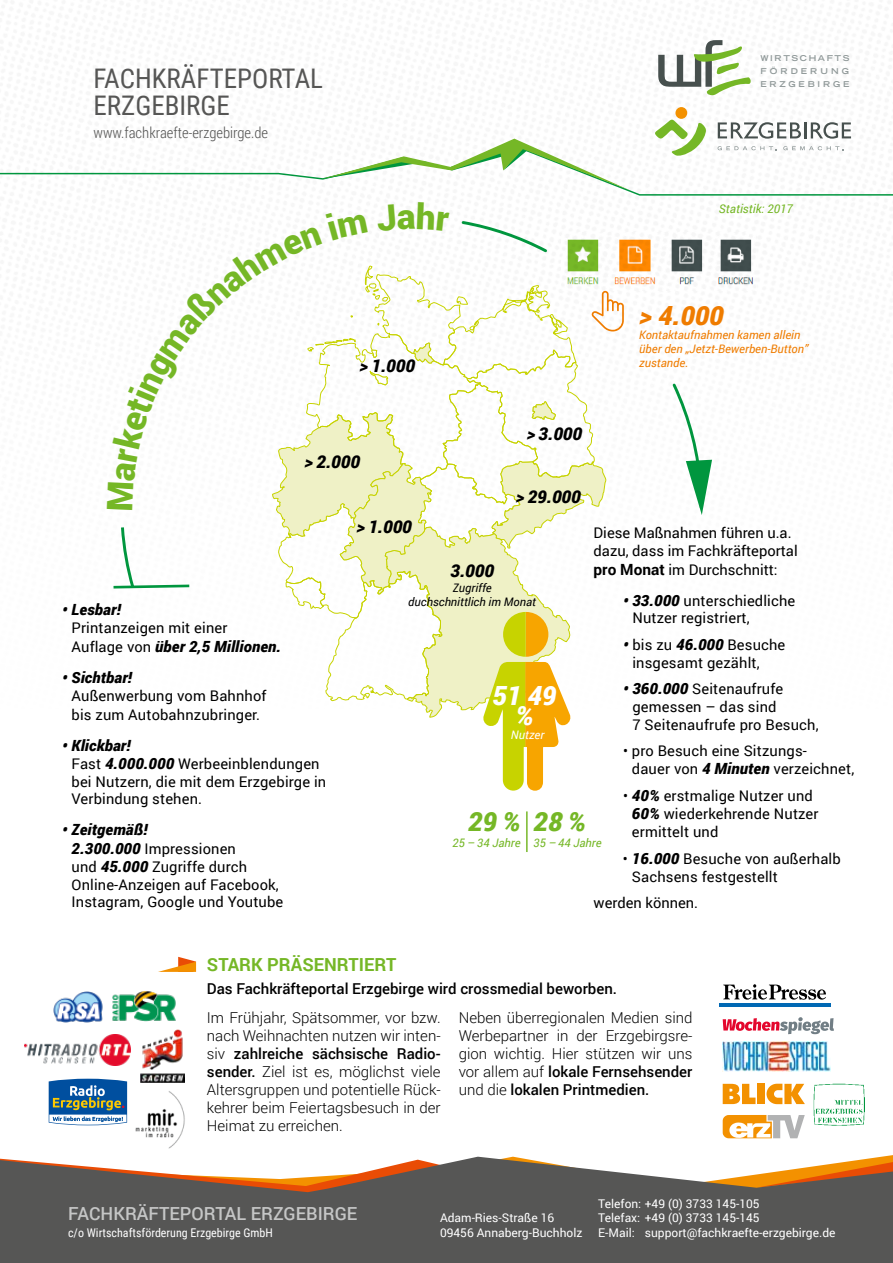
<style>
.page{position:relative;width:893px;height:1263px;background:#fff}
.page>*{position:absolute;margin:0;border:0;box-sizing:border-box;transform-origin:0 0}
.t1{font:27px/27px "Roboto Condensed";color:#565655}
.t2{font:italic 900 26.4px "Roboto";color:#ef7c00}
.t3{font:italic 900 26.4px "Roboto";color:#75b726}
.t4{font:italic 900 26.4px/20.5px "Roboto";color:#fff;text-align:center}
.t5{font:500 18px "Roboto";color:#c5c6c6}
.t6{font:700 18px "Roboto";color:#75b726}
.t7{font:italic 900 17.55px "Roboto";color:#000}
.t8{font:italic 900 15.45px "Roboto";letter-spacing:.01em;color:#000}
.t9{font:300 15px/18px "Roboto";color:#000;text-align:justify}
.t10{font:500 15px "Roboto";color:#000}
.t11{font:300 15px "Roboto Condensed";color:#565655}
.t12{font:14.7px/17.5px "Roboto";letter-spacing:.01em;color:#000}
.t13{font:12px/14.4px "Roboto";color:#fff}
.t14{font:12px "Roboto Condensed";color:#fff}
.t15{font:italic 12px "Roboto";color:#75b726}
.t16{font:italic 11.7px/14.1px "Roboto";color:#ef7c00}
.t17{font:italic 11.7px/14.1px "Roboto";color:#000;text-align:center}
.t18{font:italic 11.7px "Roboto";color:#75b726}
.t19{font:italic 11.7px "Roboto";color:#fff}
.t20{font:700 expanded 8.1px/13px "Trade Gothic LH";letter-spacing:.35em;color:#919a9a;text-align:justify}
.s1{font-weight:400;font-style:normal;font-size:14.7px}
.s2{font-weight:900;font-style:italic;font-size:15.45px}
.s3{font-weight:700;font-size:15.45px}
.s4{font-weight:500}
</style>
<div class="page">
<svg style="left:0;top:95px;width:893px;height:101px"></svg>
<svg style="left:321px;top:139px;width:309px;height:51px"></svg>
<svg style="left:0;top:1157px;width:893px;height:106px;background:#726a64"></svg>
<svg style="left:658px;top:40px;width:93px;height:55px"></svg>
<svg style="left:718px;top:122px;width:83px;height:17px"></svg>
<hr style="left:804px;top:122px;width:3px;height:16px;background:#47504e">
<svg style="left:811px;top:122px;width:40px;height:17px"></svg>
<svg style="left:718px;top:146px;width:59px;height:4px"></svg>
<svg style="left:783px;top:146px;width:60px;height:4px"></svg>
<div style="left:675px;top:107px;width:12px;height:12px;background:#f39100;border-radius:50%"></div>
<svg style="left:655px;top:119px;width:51px;height:37px"></svg>
<svg style="left:158px;top:957px;width:38px;height:15px"></svg>
<img style="left:718px;top:239px;width:36px;height:46px">
<hr style="left:526px;top:812px;width:2px;height:39px;background:#75b726">
<svg style="left:624px;top:239px;width:79px;height:221px"></svg>
<svg style="left:686px;top:460px;width:26px;height:55px"></svg>
<img style="left:135px;top:1091px;width:50px;height:58px">
<img style="left:53px;top:991px;width:50px;height:32px">
<img style="left:112px;top:991px;width:64px;height:31px">
<img style="left:24px;top:1034px;width:106px;height:31px">
<svg style="left:49px;top:1079px;width:78px;height:46px;background:#5282a6"></svg>
<img style="left:140px;top:1029px;width:44px;height:54px">
<svg style="left:723px;top:1084px;width:32px;height:20px"></svg>
<div style="left:757px;top:1084px;width:7px;height:20px;background:#f39100"></div>
<svg style="left:766px;top:1084px;width:39px;height:20px"></svg>
<img style="left:814px;top:1084px;width:50px;height:41px">
<svg style="left:723px;top:1115px;width:82px;height:23px"></svg>
<svg style="left:723px;top:1017px;width:111px;height:17px"></svg>
<img style="left:723px;top:1041px;width:108px;height:31px">
<svg style="left:723px;top:984px;width:103px;height:16px"></svg>
<hr style="left:719px;top:1003px;width:111px;height:3px;background:#0068b4">
<svg style="left:113px;top:221px;width:511px;height:570px"></svg>
<h1 class="t1" style="left:94px;top:64px;width:231px">FACHKRÄFTEPORTAL<br>ERZGEBIRGE</h1>
<p class="t11" style="left:94px;top:123px;width:176px">www.fachkraefte-erzgebirge.de</p>
<p class="t7" style="left:360px;top:353px;width:57px">&gt; 1.000</p>
<p class="t7" style="left:305px;top:449px;width:57px">&gt; 2.000</p>
<p class="t7" style="left:527px;top:422px;width:57px">&gt; 3.000</p>
<p class="t7" style="left:516px;top:484px;width:67px">&gt; 29.000</p>
<p class="t20" style="left:760px;top:51px;width:91px">WIRTSCHAFTS FÖRDERUNG ERZGEBIRGE</p>
<p class="t15" style="left:719px;top:200px;width:75px">Statistik: 2017</p>
<h2 class="t2" style="left:639px;top:296px;width:86px">&gt; 4.000</h2>
<p class="t16" style="left:639px;top:327px;width:170px">Kontaktaufnahmen kamen allein über den „Jetzt-Bewerben-Button” zustande.</p>
<p class="t8" style="left:62px;top:599px;width:60px">• Lesbar!</p>
<p class="t12" style="left:72px;top:618px;width:157px">Printanzeigen mit einer</p>
<p class="t8" style="left:72px;top:635px;width:211px"><span class="s1">Auflage von</span> über 2,5 Millionen.</p>
<p class="t8" style="left:62px;top:666px;width:71px">• Sichtbar!</p>
<p class="t12" style="left:72px;top:686px;width:197px;line-height:18.5px">Außenwerbung vom Bahnhof bis zum Autobahnzubringer.</p>
<p class="t8" style="left:62px;top:734px;width:70px">• Klickbar!</p>
<p class="t12" style="left:72px;top:754px;width:256px">Fast <span class="s2">4.000.000</span> Werbeeinblendungen bei Nutzern, die mit dem Erzgebirge in<br>Verbindung stehen.</p>
<p class="t8" style="left:62px;top:819px;width:87px">• Zeitgemäß!</p>
<p class="t12" style="left:72px;top:839px;width:213px"><span class="s2">2.300.000</span> Impressionen<br>und <span class="s2">45.000</span> Zugriffe durch<br>Online-Anzeigen auf Facebook,<br>Instagram, Google und Youtube</p>
<p class="t7" style="left:356px;top:514px;width:57px">&gt; 1.000</p>
<p class="t12" style="left:594px;top:522px;width:206px;line-height:18.5px">Diese Maßnahmen führen u.a. dazu, dass im Fachkräfteportal <span class="s3">pro Monat</span> im Durchschnitt:</p>
<p class="t12" style="left:632px;top:591px;width:164px;text-indent:-9px"><span class="s2">• 33.000</span> unterschiedliche<br>Nutzer registriert,</p>
<p class="t12" style="left:632px;top:635px;width:154px;text-indent:-9px"><span class="s2">•</span> bis zu <span class="s2">46.000</span> Besuche insgesamt gezählt,</p>
<p class="t12" style="left:632px;top:680px;width:188px;text-indent:-9px"><span class="s2">• 360.000</span> Seitenaufrufe gemessen – das sind<br>7 Seitenaufrufe pro Besuch,</p>
<p class="t12" style="left:632px;top:741px;width:224px;line-height:18.5px;text-indent:-9px">• pro Besuch eine Sitzungs-<br>dauer von <span class="s2">4 Minuten</span> verzeichnet,</p>
<p class="t12" style="left:632px;top:786px;width:188px;line-height:18px;text-indent:-9px">• <span class="s2">40%</span> erstmalige Nutzer und<br><span class="s2">60%</span> wiederkehrende Nutzer ermittelt und</p>
<p class="t12" style="left:632px;top:849px;width:210px;text-indent:-9px">• <span class="s2">16.000</span> Besuche von außerhalb<br>Sachsens festgestellt</p>
<p class="t12" style="left:594px;top:893px;width:106px">werden können.</p>
<p class="t7" style="left:450px;top:559px;width:45px">3.000</p>
<p class="t17" style="left:408px;top:580px;width:129px">Zugriffe<br>duchschnittlich im Monat</p>
<h2 class="t4" style="left:492px;top:684px;width:65px">51 49 %</h2>
<p class="t19" style="left:511px;top:727px;width:35px">Nutzer</p>
<h2 class="t3" style="left:468px;top:803px;width:54px">29 %</h2>
<p class="t18" style="left:453px;top:835px;width:69px">25 – 34 Jahre</p>
<h2 class="t3" style="left:534px;top:803px;width:54px">28 %</h2>
<p class="t18" style="left:534px;top:835px;width:69px">35 – 44 Jahre</p>
<p class="t6" style="left:207px;top:952px;width:191px">STARK PRÄSENRTIERT</p>
<p class="t10" style="left:207px;top:978px;width:412px">Das Fachkräfteportal Erzgebirge wird crossmedial beworben.</p>
<p class="t9" style="left:207px;top:1008px;width:235px">Im Frühjahr, Spätsommer, vor bzw. nach Weihnachten nutzen wir inten&shy;siv <span class="s4">zahlreiche sächsische Radio&shy;sender.</span> Ziel ist es, möglichst viele Altersgruppen und potentielle Rück&shy;kehrer beim Feiertagsbesuch in der Heimat zu erreichen.</p>
<p class="t9" style="left:459px;top:1008px;width:235px">Neben überregionalen Medien sind Werbepartner in der Erzgebirgsre&shy;gion wichtig. Hier stützen wir uns vor allem auf <span class="s4">lokale Fernsehsender </span>und die <span class="s4">lokalen Printmedien.</span></p>
<p class="t5" style="left:68px;top:1201px;width:291px">FACHKRÄFTEPORTAL ERZGEBIRGE</p>
<p class="t14" style="left:68px;top:1224px;width:206px">c/o Wirtschaftsförderung Erzgebirge GmbH</p>
<p class="t13" style="left:440px;top:1210px;width:144px">Adam-Ries-Straße 16<br>09456 Annaberg-Buchholz</p>
<p class="t13" style="left:598px;top:1196px;width:239px">Telefon: +49 (0) 3733 145-105<br>Telefax: +49 (0) 3733 145-145<br>E-Mail: support@fachkraefte-erzgebirge.de</p>
</div>
